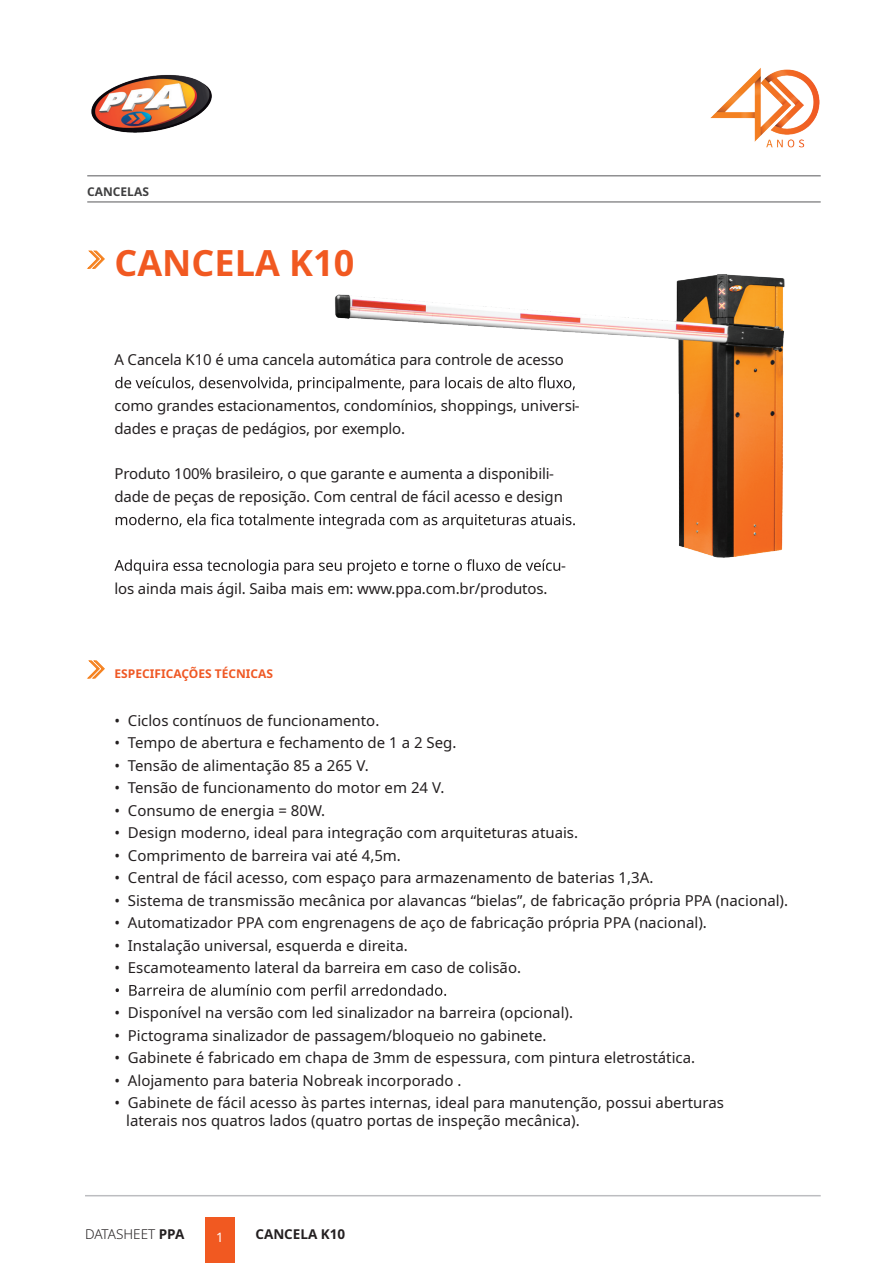
<style>
.page{position:relative;width:893px;height:1263px;background:#fff}
.page>*{position:absolute;margin:0;border:0;box-sizing:border-box;transform-origin:0 0}
.t1{font:700 36px "Noto Sans";color:#f15921}
.t2{font:15px/22.8px "Noto Sans";color:#231f20}
.t3{font:300 13.5px "Noto Sans";color:#231f20}
.t4{font:700 13.5px "Noto Sans";color:#231f20}
.t5{font:12.9px "Noto Sans";color:#fff}
.t6{font:700 12px "Noto Sans";color:#ef5824}
.t7{font:700 12px "Noto Sans";color:#3e3e3f}
.s1{font-weight:700}
</style>
<div class="page">
<img style="left:91px;top:75px;width:121px;height:58px">
<hr style="left:85px;top:1195px;width:736px;height:1px;background:#bcbdc0">
<div style="left:205px;top:1217px;width:30px;height:46px;background:#f15921"></div>
<img style="left:335px;top:274px;width:450px;height:295px">
<img style="left:710px;top:68px;width:110px;height:80px">
<svg style="left:115px;top:377px;width:460px;height:15px"></svg>
<svg style="left:116px;top:514px;width:459px;height:15px"></svg>
<svg style="left:114px;top:559px;width:446px;height:15px"></svg>
<svg style="left:87px;top:250px;width:18px;height:19px"></svg>
<svg style="left:87px;top:660px;width:18px;height:19px"></svg>
<hr style="left:87px;top:202px;width:734px;height:1px;background:#57585a">
<hr style="left:87px;top:175px;width:734px;height:1px;background:#57585a">
<svg style="left:116px;top:984px;width:330px;height:15px"></svg>
<p class="t7" style="left:87px;top:183px;width:63px">CANCELAS</p>
<h1 class="t1" style="left:115px;top:238px;width:241px">CANCELA K10</h1>
<p class="t2" style="left:114px;top:349px;width:451px">A Cancela K10 é uma cancela automática para controle de acesso</p>
<p class="t2" style="left:114px;top:394px;width:467px">como grandes estacionamentos, condomínios, shoppings, universi&shy;dades e praças de pedágios, por exemplo.</p>
<p class="t2" style="left:114px;top:463px;width:450px">Produto 100% brasileiro, o que garante e aumenta a disponibili&shy;dade de peças de reposição. Com central de fácil acesso e design</p>
<p class="t2" style="left:114px;top:577px;width:435px">los ainda mais ágil. Saiba mais em: www.ppa.com.br/produtos.</p>
<p class="t2" style="left:561px;top:554px;width:6px">-</p>
<p class="t6" style="left:115px;top:665px;width:160px">ESPECIFICAÇÕES TÉCNICAS</p>
<p class="t2" style="left:114px;top:709px;width:266px">• Ciclos contínuos de funcionamento.</p>
<p class="t2" style="left:114px;top:732px;width:343px">• Tempo de abertura e fechamento de 1 a 2 Seg.</p>
<p class="t2" style="left:114px;top:754px;width:256px">• Tensão de alimentação 85 a 265 V.</p>
<p class="t2" style="left:114px;top:777px;width:331px">• Tensão de funcionamento do motor em 24 V.</p>
<p class="t2" style="left:114px;top:799px;width:212px">• Consumo de energia = 80W.</p>
<p class="t2" style="left:114px;top:822px;width:465px">• Design moderno, ideal para integração com arquiteturas atuais.</p>
<p class="t2" style="left:114px;top:844px;width:288px">• Comprimento de barreira vai até 4,5m.</p>
<p class="t2" style="left:114px;top:867px;width:540px">• Central de fácil acesso, com espaço para armazenamento de baterias 1,3A.</p>
<p class="t2" style="left:114px;top:889px;width:675px">• Sistema de transmissão mecânica por alavancas “bielas”, de fabricação própria PPA (nacional).</p>
<p class="t2" style="left:114px;top:912px;width:594px">• Automatizador PPA com engrenagens de aço de fabricação própria PPA (nacional).</p>
<p class="t2" style="left:114px;top:934px;width:295px">• Instalação universal, esquerda e direita.</p>
<p class="t2" style="left:114px;top:957px;width:408px">• Escamoteamento lateral da barreira em caso de colisão.</p>
<p class="t2" style="left:114px;top:1002px;width:460px">• Disponível na versão com led sinalizador na barreira (opcional).</p>
<p class="t2" style="left:114px;top:1024px;width:434px">• Pictograma sinalizador de passagem/bloqueio no gabinete.</p>
<p class="t2" style="left:114px;top:1047px;width:582px">• Gabinete é fabricado em chapa de 3mm de espessura, com pintura eletrostática.</p>
<p class="t2" style="left:114px;top:1069px;width:348px">• Alojamento para bateria Nobreak incorporado .</p>
<p class="t2" style="left:126px;top:1094px;width:599px;line-height:18px;text-indent:-12px">• Gabinete de fácil acesso às partes internas, ideal para manutenção, possui aberturas laterais nos quatros lados (quatro portas de inspeção mecânica).</p>
<p class="t3" style="left:85px;top:1224px;width:101px">DATASHEET <span class="s1">PPA</span></p>
<p class="t4" style="left:255px;top:1224px;width:91px">CANCELA K10</p>
<p class="t5" style="left:216px;top:1228px;width:9px">1</p>
</div>
